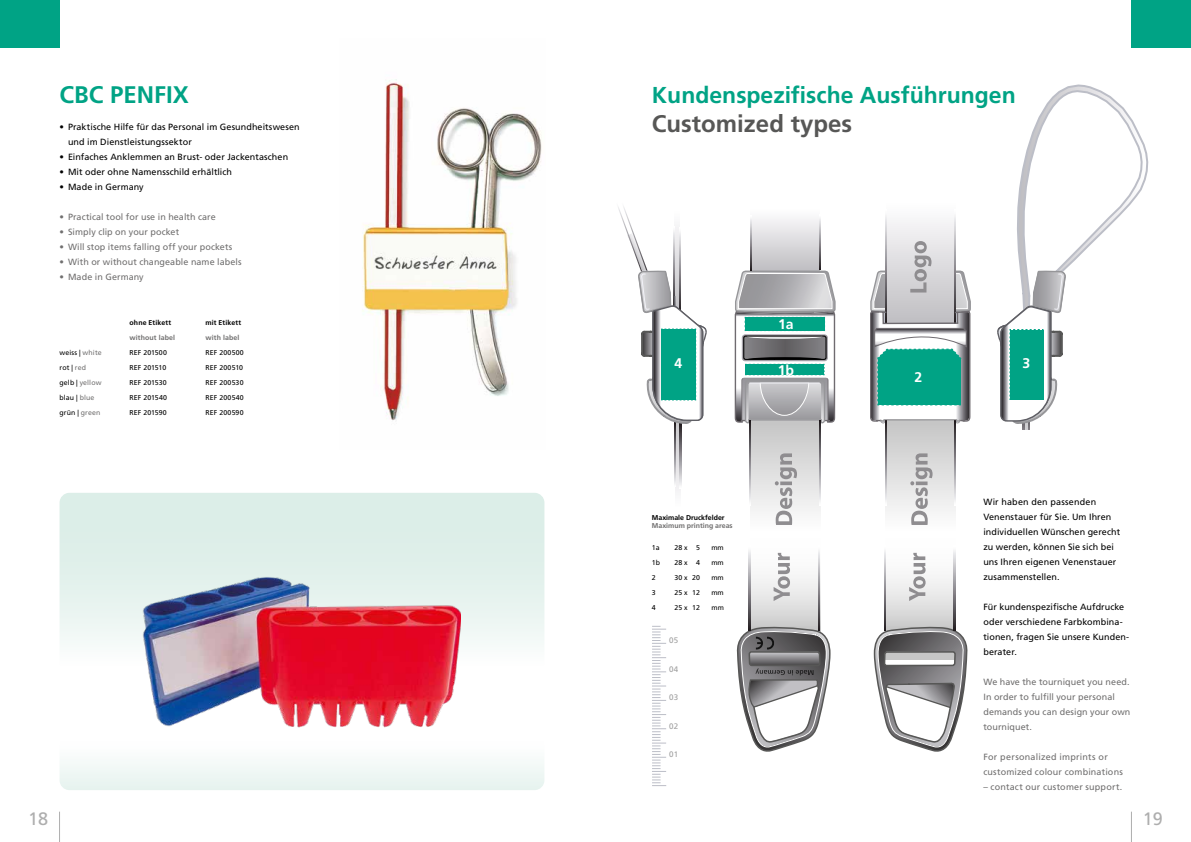
<style>
.page{position:relative;width:1191px;height:842px;background:#fff}
.page>*{position:absolute;margin:0;border:0;box-sizing:border-box;transform-origin:0 0}
.t1{font:700 24px "Frutiger LT Pro";color:#575756}
.t2{font:700 24px "Frutiger LT Pro";color:#00a385}
.t3{font:700 23px "Frutiger LT Pro";color:#00a385}
.t4{font:18px "Frutiger LT Pro";color:#aeaeae}
.t5{font:700 14px "Frutiger LT Pro";color:#fff}
.t6{font:9px/15px "Frutiger LT Pro";letter-spacing:.01em;color:#000}
.t7{font:9px/15px "Frutiger LT Pro";letter-spacing:.01em;color:#706f6f}
.t8{font:8px "Frutiger LT Pro";color:#9f9f9f}
.t9{font:7px "Frutiger LT Pro";letter-spacing:.015em;color:#000}
.t10{font:700 7px "Frutiger LT Pro";letter-spacing:.005em;color:#706f6f}
.t11{font:700 7px "Frutiger LT Pro";color:#000}
.t12{font:7px "Frutiger LT Pro";letter-spacing:.015em;color:#706f6f}
.t13{font:7px "Frutiger LT Pro";letter-spacing:-.01em;color:#000}
.s1{color:#706f6f}
.s2{color:#000}
</style>
<div class="page">
<hr style="left:1131px;top:812px;width:1px;height:30px;background:#aeaeae">
<hr style="left:59px;top:812px;width:1px;height:30px;background:#aeaeae">
<svg style="left:885px;top:424px;width:71px;height:128px"></svg>
<svg style="left:910px;top:453px;width:22px;height:72px"></svg>
<svg style="left:750px;top:424px;width:70px;height:128px"></svg>
<svg style="left:675px;top:425px;width:5px;height:67px"></svg>
<div style="left:886px;top:202px;width:69px;height:121px;background:#f4f4f5"></div>
<div style="left:751px;top:208px;width:69px;height:62px;background:linear-gradient(to bottom,#fff,#c1bfc3)"></div>
<svg style="left:749px;top:424px;width:2px;height:81px"></svg>
<svg style="left:819px;top:424px;width:1px;height:81px"></svg>
<svg style="left:819px;top:215px;width:1px;height:55px"></svg>
<svg style="left:750px;top:219px;width:1px;height:51px"></svg>
<hr style="left:818px;top:546px;width:2px;height:85px;background:#f9f9fa">
<hr style="left:749px;top:546px;width:1px;height:85px;background:#f9f9fa">
<svg style="left:885px;top:424px;width:1px;height:81px"></svg>
<svg style="left:954px;top:424px;width:2px;height:81px"></svg>
<svg style="left:954px;top:209px;width:1px;height:32px"></svg>
<svg style="left:885px;top:209px;width:2px;height:32px"></svg>
<svg style="left:874px;top:552px;width:94px;height:200px"></svg>
<svg style="left:954px;top:546px;width:1px;height:85px"></svg>
<svg style="left:884px;top:551px;width:1px;height:80px"></svg>
<svg style="left:1024px;top:425px;width:4px;height:5px"></svg>
<hr style="left:1028px;top:422px;width:1px;height:34px;background:#7a767c">
<hr style="left:1022px;top:423px;width:2px;height:32px;background:#7b777c">
<svg style="left:674px;top:425px;width:1px;height:59px"></svg>
<svg style="left:680px;top:425px;width:1px;height:60px"></svg>
<svg style="left:618px;top:206px;width:89px;height:219px"></svg>
<svg style="left:734px;top:270px;width:102px;height:154px;background:#9bafad"></svg>
<svg style="left:997px;top:85px;width:150px;height:340px"></svg>
<svg style="left:775px;top:453px;width:22px;height:72px"></svg>
<svg style="left:870px;top:241px;width:101px;height:183px"></svg>
<svg style="left:652px;top:626px;width:14px;height:160px"></svg>
<svg style="left:736px;top:552px;width:94px;height:200px"></svg>
<div style="left:1131px;top:0;width:60px;height:48px;background:#00a385"></div>
<div style="left:0;top:0;width:60px;height:48px;background:#00a385"></div>
<svg style="left:60px;top:493px;width:484px;height:297px"></svg>
<img style="left:142px;top:570px;width:318px;height:167px">
<img style="left:362px;top:79px;width:180px;height:342px">
<div style="left:983px;top:430px;width:148px;height:361px;background:#fff"></div>
<h1 class="t2" style="left:59px;top:81px;width:131px">CBC PENFIX</h1>
<p class="t6" style="left:68px;top:119px;width:233px;text-indent:-9px">• Praktische Hilfe für das Personal im Gesundheitswesen und im Dienstleistungssektor</p>
<p class="t6" style="left:60px;top:149px;width:230px">• Einfaches Anklemmen an Brust- oder Jackentaschen</p>
<p class="t6" style="left:60px;top:164px;width:174px">• Mit oder ohne Namensschild erhältlich</p>
<p class="t6" style="left:60px;top:180px;width:86px">• Made in Germany</p>
<p class="t7" style="left:60px;top:209px;width:158px">• Practical tool for use in health care</p>
<p class="t7" style="left:60px;top:225px;width:121px">• Simply clip on your pocket</p>
<p class="t7" style="left:60px;top:240px;width:174px">• Will stop items falling off your pockets</p>
<p class="t7" style="left:60px;top:255px;width:184px">• With or without changeable name labels</p>
<p class="t7" style="left:60px;top:270px;width:86px">• Made in Germany</p>
<p class="t11" style="left:130px;top:318px;width:43px">ohne Etikett</p>
<p class="t11" style="left:206px;top:318px;width:37px">mit Etikett</p>
<p class="t10" style="left:130px;top:333px;width:47px">without label</p>
<p class="t10" style="left:206px;top:333px;width:35px">with label</p>
<p class="t9" style="left:60px;top:348px;width:44px">weiss | <span class="s1">white</span></p>
<p class="t9" style="left:130px;top:348px;width:39px">REF 201500</p>
<p class="t9" style="left:206px;top:348px;width:40px">REF 200500</p>
<p class="t9" style="left:60px;top:363px;width:28px">rot | <span class="s1">red</span></p>
<p class="t13" style="left:130px;top:363px;width:38px">REF 201510</p>
<p class="t9" style="left:206px;top:363px;width:39px">REF 200510</p>
<p class="t12" style="left:60px;top:378px;width:43px"><span class="s2">gelb |</span> yellow</p>
<p class="t9" style="left:130px;top:378px;width:39px">REF 201530</p>
<p class="t9" style="left:206px;top:378px;width:40px">REF 200530</p>
<p class="t9" style="left:60px;top:393px;width:36px">blau | <span class="s1">blue</span></p>
<p class="t9" style="left:130px;top:393px;width:39px">REF 201540</p>
<p class="t9" style="left:206px;top:393px;width:40px">REF 200540</p>
<p class="t9" style="left:60px;top:409px;width:42px">grün | <span class="s1">green</span></p>
<p class="t9" style="left:130px;top:409px;width:39px">REF 201590</p>
<p class="t9" style="left:206px;top:409px;width:40px">REF 200590</p>
<h2 class="t3" style="left:652px;top:82px;width:365px">Kundenspezifische Ausführungen</h2>
<h1 class="t1" style="left:652px;top:109px;width:202px">Customized types</h1>
<h3 class="t5" style="left:778px;top:315px;width:17px">1a</h3>
<h3 class="t5" style="left:777px;top:362px;width:18px">1b</h3>
<h3 class="t5" style="left:674px;top:354px;width:9px">4</h3>
<h3 class="t5" style="left:1022px;top:354px;width:9px">3</h3>
<h3 class="t5" style="left:914px;top:369px;width:9px">2</h3>
<p class="t11" style="left:652px;top:513px;width:74px">Maximale Druckfelder</p>
<p class="t10" style="left:652px;top:522px;width:82px">Maximum printing areas</p>
<p class="t9" style="left:652px;top:544px;width:9px">1a</p>
<p class="t9" style="left:674px;top:544px;width:27px">28 x 5</p>
<p class="t9" style="left:711px;top:544px;width:14px">mm</p>
<p class="t9" style="left:652px;top:559px;width:10px">1b</p>
<p class="t9" style="left:674px;top:559px;width:27px">28 x 4</p>
<p class="t9" style="left:711px;top:559px;width:14px">mm</p>
<p class="t9" style="left:652px;top:574px;width:5px">2</p>
<p class="t9" style="left:674px;top:574px;width:27px">30 x 20</p>
<p class="t9" style="left:711px;top:574px;width:14px">mm</p>
<p class="t9" style="left:652px;top:589px;width:5px">3</p>
<p class="t9" style="left:674px;top:589px;width:27px">25 x 12</p>
<p class="t9" style="left:711px;top:589px;width:14px">mm</p>
<p class="t9" style="left:652px;top:604px;width:5px">4</p>
<p class="t9" style="left:674px;top:604px;width:27px">25 x 12</p>
<p class="t9" style="left:711px;top:604px;width:14px">mm</p>
<p class="t8" style="left:669px;top:635px;width:10px">05</p>
<p class="t8" style="left:669px;top:664px;width:10px">04</p>
<p class="t8" style="left:669px;top:692px;width:10px">03</p>
<p class="t8" style="left:669px;top:721px;width:10px">02</p>
<p class="t8" style="left:669px;top:750px;width:10px">01</p>
<p class="t6" style="left:983px;top:494px;width:138px">Wir haben den passenden<br>Venenstauer für Sie. Um Ihren individuellen Wünschen gerecht zu werden, können Sie sich bei uns Ihren eigenen Venenstauer zusammenstellen.</p>
<p class="t6" style="left:983px;top:599px;width:147px">Für kundenspezifische Aufdrucke oder verschiedene Farbkombina&shy;tionen, fragen Sie unsere Kunden&shy;berater.</p>
<p class="t7" style="left:983px;top:674px;width:149px">We have the tourniquet you need.<br>In order to fulfill your personal demands you can design your own tourniquet.</p>
<p class="t7" style="left:983px;top:749px;width:141px">For personalized imprints or customized colour combinations</p>
<p class="t7" style="left:983px;top:779px;width:140px">– contact our customer support.</p>
<h3 class="t4" style="left:28px;top:808px;width:22px">18</h3>
<h3 class="t4" style="left:1142px;top:808px;width:22px">19</h3>
</div>
